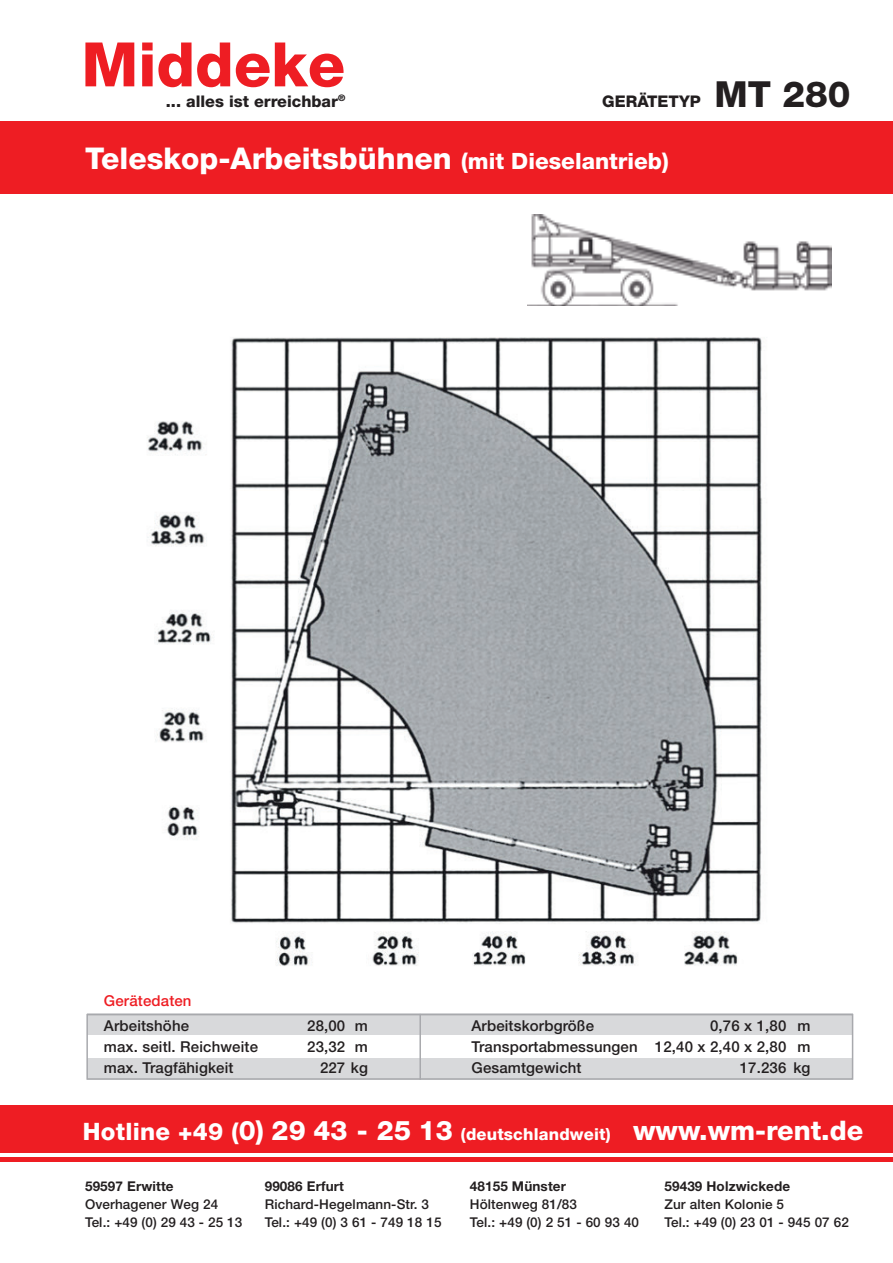
<style>
.page{position:relative;width:893px;height:1263px;background:#fff}
.page>*{position:absolute;margin:0;border:0;box-sizing:border-box;transform-origin:0 0}
.t1{font:800 61.35px "Helvetica Neue LT Std";color:#ee1d23}
.t2{font:800 36px "Helvetica Neue LT Std";color:#231f20}
.t3{font:800 30px "Helvetica Neue LT Std";color:#fff}
.t4{font:800 27px "Helvetica Neue LT Std";color:#fff}
.t5{font:800 16.05px "Helvetica Neue LT Std";color:#231f20}
.t6{font:500 15px/21px "Helvetica Neue LT Std";letter-spacing:.01em;color:#231f20;text-align:justify}
.t7{font:500 15px "Helvetica Neue LT Std";letter-spacing:.01em;color:#ee1d23}
.t8{font:500 13.5px/18px "Helvetica Neue LT Std";letter-spacing:.01em;color:#231f20}
.t9{font:700 13.5px "Helvetica Neue LT Std";letter-spacing:.01em;color:#231f20}
.s1{font-size:22.5px}
.s2{font-size:24px}
.s3{font-size:16.5px}
</style>
<div class="page">
<div style="left:87px;top:1014px;width:766px;height:21px;background:#d8d9db"></div>
<div style="left:87px;top:1058px;width:766px;height:22px;background:#d8d9db"></div>
<div style="left:86px;top:1014px;width:767px;height:66px;border:2px solid #a8a9ad"></div>
<hr style="left:419px;top:1014px;width:2px;height:66px;background:#a8a9ad">
<div style="left:0;top:1157px;width:893px;height:5px;background:#ee1d23"></div>
<div style="left:0;top:121px;width:893px;height:72px;background:#ee1d23"></div>
<div style="left:0;top:1106px;width:893px;height:47px;background:#ee1d23"></div>
<img style="left:147px;top:337px;width:615px;height:629px">
<img style="left:528px;top:215px;width:303px;height:91px">
<h1 class="t1" style="left:81px;top:28px;width:265px">Middeke</h1>
<p class="t5" style="left:166px;top:92px;width:181px">... alles ist erreichbar<sup>®</sup></p>
<p class="t5" style="left:602px;top:92px;width:100px">GERÄTETYP</p>
<h2 class="t2" style="left:714px;top:73px;width:138px">MT 280</h2>
<h3 class="t3" style="left:85px;top:140px;width:585px">Teleskop-Arbeitsbühnen <span class="s1">(mit Dieselantrieb)</span></h3>
<p class="t7" style="left:104px;top:992px;width:89px">Gerätedaten</p>
<p class="t6" style="left:104px;top:1015px;width:87px">Arbeitshöhe</p>
<p class="t6" style="left:307px;top:1015px;width:62px">28,00 m</p>
<p class="t6" style="left:104px;top:1036px;width:156px">max. seitl. Reichweite</p>
<p class="t6" style="left:307px;top:1036px;width:62px">23,32 m</p>
<p class="t6" style="left:104px;top:1057px;width:131px">max. Tragfähigkeit</p>
<p class="t6" style="left:320px;top:1057px;width:49px">227 kg</p>
<p class="t6" style="left:471px;top:1015px;width:124px">Arbeitskorbgröße</p>
<p class="t6" style="left:471px;top:1015px;width:341px;text-indent:239px">0,76 x 1,80 m Transportabmessungen 12,40 x 2,40 x 2,80 m Gesamtgewicht</p>
<p class="t6" style="left:740px;top:1057px;width:72px">17.236 kg</p>
<h3 class="t4" style="left:83px;top:1114px;width:782px"><span class="s2">Hotline +49 (</span>0) 29 43 - 25 13 <span class="s3">(deutschlandweit)</span> www.wm-rent.de</h3>
<p class="t9" style="left:85px;top:1177px;width:90px">59597 Erwitte</p>
<p class="t8" style="left:85px;top:1195px;width:159px">Overhagener Weg 24<br>Tel.: +49 (0) 29 43 - 25 13</p>
<p class="t9" style="left:265px;top:1177px;width:81px">99086 Erfurt</p>
<p class="t8" style="left:265px;top:1195px;width:178px">Richard-Hegelmann-Str. 3<br>Tel.: +49 (0) 3 61 - 749 18 15</p>
<p class="t9" style="left:470px;top:1177px;width:98px">48155 Münster</p>
<p class="t8" style="left:470px;top:1195px;width:171px">Höltenweg 81/83<br>Tel.: +49 (0) 2 51 - 60 93 40</p>
<p class="t9" style="left:664px;top:1177px;width:127px">59439 Holzwickede</p>
<p class="t8" style="left:664px;top:1195px;width:186px">Zur alten Kolonie 5<br>Tel.: +49 (0) 23 01 - 945 07 62</p>
</div>
